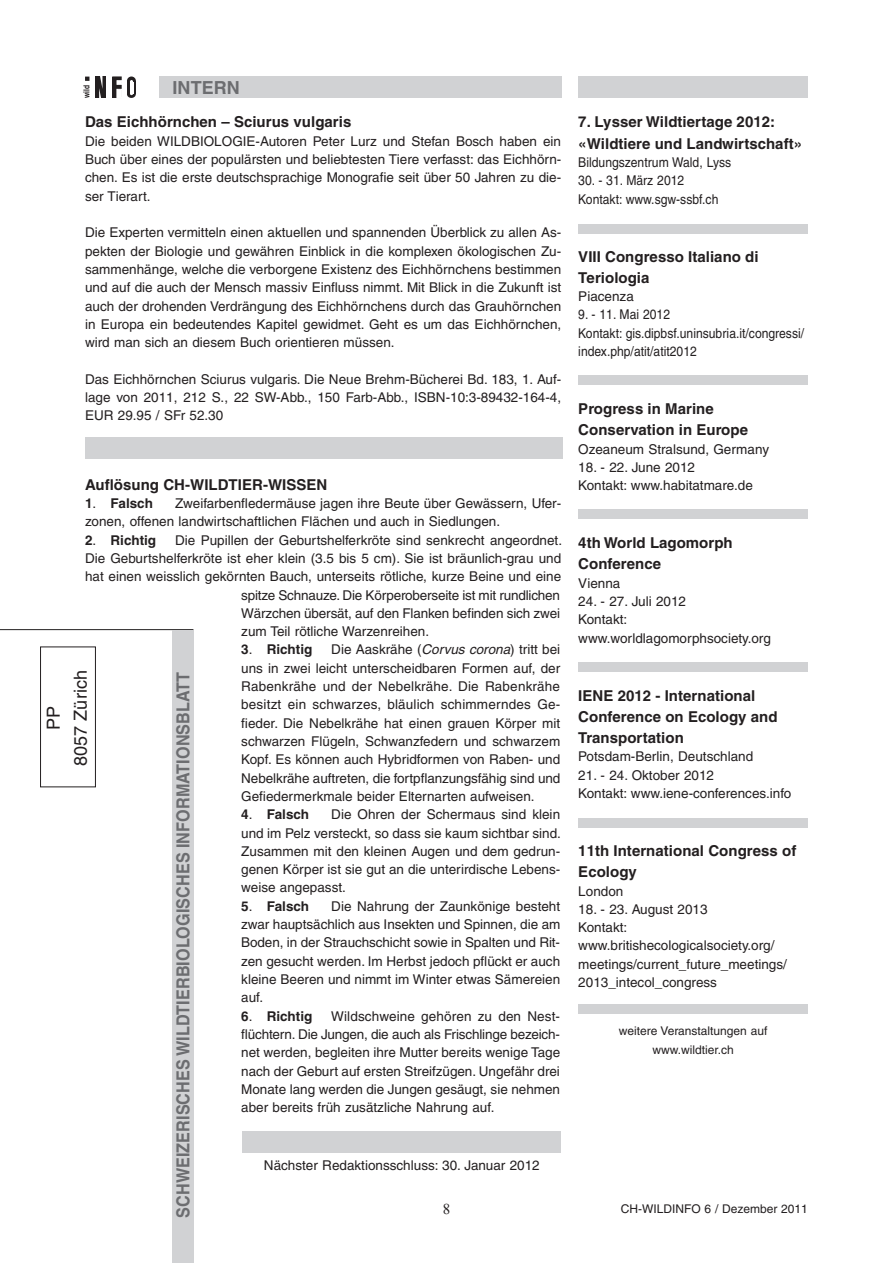
<style>
.page{position:relative;width:893px;height:1263px;background:#fff}
.page>*{position:absolute;margin:0;border:0;box-sizing:border-box;transform-origin:0 0}
.t1{font:700 18px "Helvetica";letter-spacing:.005em;color:#6c6d70;scale:.9 1}
.t2{font:18px/27px "Helvetica";letter-spacing:.005em;color:#231f20;text-align:center}
.t3{font:700 18px "Helvetica";letter-spacing:.005em;color:#6c6d70}
.t4{font:700 15px/21.3px "Helvetica";letter-spacing:.005em;color:#231f20}
.t5{font:15px "Times New Roman";color:#231f20}
.t6{font:13.5px/18.3px "Helvetica";color:#231f20;text-align:justify}
.t7{font:13.5px/18.3px "Helvetica";color:#231f20;scale:.9 1}
.t8{font:700 13.5px "Helvetica";color:#231f20}
.t9{font:12px/18.3px "Helvetica";color:#231f20;text-align:center}
.t10{font:700 8.25px "Helvetica";color:#231f20;scale:.8 1}
.s1{font-weight:400}
.s2{font-style:italic}
</style>
<div class="page">
<div style="left:40px;top:647px;width:56px;height:140px;border:1px solid #231f20"></div>
<hr style="left:0;top:629px;width:193px;height:1px;background:#231f20">
<div style="left:578px;top:77px;width:230px;height:21px;background:#d1d2d4"></div>
<div style="left:159px;top:77px;width:402px;height:21px;background:#d1d2d4"></div>
<div style="left:172px;top:630px;width:22px;height:633px;background:#d1d2d4"></div>
<svg style="left:85px;top:77px;width:4px;height:4px"></svg>
<div style="left:95px;top:77px;width:11px;height:21px;background:#231f20"></div>
<svg style="left:99px;top:76px;width:3px;height:22px"></svg>
<svg style="left:114px;top:79px;width:6px;height:17px"></svg>
<div style="left:112px;top:77px;width:10px;height:21px;border:1px solid #231f20"></div>
<svg style="left:117px;top:80px;width:5px;height:9px"></svg>
<div style="left:117px;top:89px;width:5px;height:9px;background:#fff"></div>
<div style="left:127px;top:77px;width:9px;height:8px;background:#231f20;border-radius:50%"></div>
<svg style="left:127px;top:81px;width:9px;height:12px"></svg>
<svg style="left:127px;top:91px;width:9px;height:7px"></svg>
<svg style="left:130px;top:80px;width:3px;height:15px"></svg>
<div style="left:578px;top:224px;width:230px;height:10px;background:#d1d2d4"></div>
<div style="left:578px;top:375px;width:230px;height:10px;background:#d1d2d4"></div>
<div style="left:578px;top:1004px;width:230px;height:10px;background:#d1d2d4"></div>
<div style="left:578px;top:509px;width:230px;height:10px;background:#d1d2d4"></div>
<div style="left:85px;top:437px;width:477px;height:21px;background:#d1d2d4"></div>
<div style="left:242px;top:1131px;width:319px;height:21px;background:#d1d2d4"></div>
<div style="left:578px;top:662px;width:230px;height:10px;background:#d1d2d4"></div>
<div style="left:578px;top:818px;width:230px;height:10px;background:#d1d2d4"></div>
<p class="t10" style="left:81px;top:98px;width:18px;rotate:-90deg">wild</p>
<h1 class="t3" style="left:173px;top:77px;width:69px">INTERN</h1>
<p class="t4" style="left:85px;top:111px;width:268px">Das Eichhörnchen – Sciurus vulgaris</p>
<p class="t6" style="left:85px;top:132px;width:478px">Die beiden WILDBIOLOGIE-Autoren Peter Lurz und Stefan Bosch haben ein Buch über eines der populärsten und beliebtesten Tiere verfasst: das Eichhörn&shy;chen. Es ist die erste deutschsprachige Monografie seit über 50 Jahren zu die&shy;ser Tierart.</p>
<p class="t6" style="left:85px;top:223px;width:478px">Die Experten vermitteln einen aktuellen und spannenden Überblick zu allen As&shy;pekten der Biologie und gewähren Einblick in die komplexen ökologischen Zu&shy;sammenhänge, welche die verborgene Existenz des Eichhörnchens bestimmen und auf die auch der Mensch massiv Einfluss nimmt. Mit Blick in die Zukunft ist auch der drohenden Verdrängung des Eichhörnchens durch das Grauhörnchen in Europa ein bedeutendes Kapitel gewidmet. Geht es um das Eichhörnchen, wird man sich an diesem Buch orientieren müssen.</p>
<p class="t6" style="left:85px;top:370px;width:478px">Das Eichhörnchen Sciurus vulgaris. Die Neue Brehm-Bücherei Bd. 183, 1. Auf&shy;lage von 2011, 212 S., 22 SW-Abb., 150 Farb-Abb., ISBN-10:3-89432-164-4, EUR 29.95 / SFr 52.30</p>
<p class="t4" style="left:85px;top:473px;width:244px">Auflösung CH-WILDTIER-WISSEN</p>
<p class="t8" style="left:85px;top:495px;width:69px">1<span class="s1">.</span> Falsch</p>
<p class="t6" style="left:85px;top:494px;width:478px;text-indent:90px">Zweifarbenfledermäuse jagen ihre Beute über Gewässern, Ufer&shy;zonen, offenen landwirtschaftlichen Flächen und auch in Siedlungen.</p>
<p class="t8" style="left:85px;top:532px;width:73px">2<span class="s1">.</span> Richtig</p>
<p class="t6" style="left:85px;top:531px;width:479px;text-indent:90px">Die Pupillen der Geburtshelferkröte sind senkrecht angeordnet.<br>Die Geburtshelferkröte ist eher klein (3.5 bis 5 cm). Sie ist bräunlich-grau und hat einen weisslich gekörnten Bauch, unterseits rötliche, kurze Beine und eine</p>
<h1 class="t2" style="left:40px;top:766px;width:97px;rotate:-90deg">PP<br>8057 Zürich</h1>
<h1 class="t1" style="left:172px;top:1217px;width:608px;rotate:-90deg">SCHWEIZERISCHES WILDTIERBIOLOGISCHES INFORMATIONSBLATT</h1>
<p class="t6" style="left:241px;top:586px;width:320px">spitze Schnauze. Die Körperoberseite ist mit rundlichen Wärzchen übersät, auf den Flanken befinden sich zwei zum Teil rötliche Warzenreihen.</p>
<p class="t8" style="left:241px;top:641px;width:73px">3<span class="s1">.</span> Richtig</p>
<p class="t6" style="left:241px;top:640px;width:321px;text-indent:90px">Die Aaskrähe (<span class="s2">Corvus corona</span>) tritt bei uns in zwei leicht unterscheidbaren Formen auf, der Rabenkrähe und der Nebelkrähe. Die Rabenkrähe besitzt ein schwarzes, bläulich schimmerndes Ge&shy;fieder. Die Nebelkrähe hat einen grauen Körper mit schwarzen Flügeln, Schwanzfedern und schwarzem Kopf. Es können auch Hybridformen von Raben- und Nebelkrähe auftreten, die fortpflanzungsfähig sind und Gefiedermerkmale beider Elternarten aufweisen.</p>
<p class="t8" style="left:241px;top:806px;width:69px">4<span class="s1">.</span> Falsch</p>
<p class="t6" style="left:241px;top:805px;width:321px;text-indent:90px">Die Ohren der Schermaus sind klein und im Pelz versteckt, so dass sie kaum sichtbar sind.<br>Zusammen mit den kleinen Augen und dem gedrun&shy;genen Körper ist sie gut an die unterirdische Lebens&shy;weise angepasst.</p>
<p class="t8" style="left:241px;top:898px;width:69px">5<span class="s1">.</span> Falsch</p>
<p class="t6" style="left:241px;top:897px;width:321px;text-indent:90px">Die Nahrung der Zaunkönige besteht zwar hauptsächlich aus Insekten und Spinnen, die am Boden, in der Strauchschicht sowie in Spalten und Rit&shy;zen gesucht werden. Im Herbst jedoch pflückt er auch kleine Beeren und nimmt im Winter etwas Sämereien auf.</p>
<p class="t8" style="left:241px;top:1007px;width:73px">6<span class="s1">.</span> Richtig</p>
<p class="t6" style="left:241px;top:1007px;width:320px;text-indent:90px">Wildschweine gehören zu den Nest&shy;flüchtern. Die Jungen, die auch als Frischlinge bezeich&shy;net werden, begleiten ihre Mutter bereits wenige Tage nach der Geburt auf ersten Streifzügen. Ungefähr drei Monate lang werden die Jungen gesäugt, sie nehmen aber bereits früh zusätzliche Nahrung auf.</p>
<p class="t6" style="left:264px;top:1156px;width:277px">Nächster Redaktionsschluss: 30. Januar 2012</p>
<p class="t5" style="left:443px;top:1198px;width:9px">8</p>
<p class="t4" style="left:578px;top:111px;width:225px">7. Lysser Wildtiertage 2012: «Wildtiere und Landwirtschaft»</p>
<p class="t7" style="left:578px;top:153px;width:171px">Bildungszentrum Wald, Lyss</p>
<p class="t7" style="left:578px;top:171px;width:157px">30. - 31. März 2012<br>Kontakt: www.sgw-ssbf.ch</p>
<p class="t4" style="left:578px;top:245px;width:182px">VIII Congresso Italiano di<br>Teriologia</p>
<p class="t6" style="left:578px;top:287px;width:57px">Piacenza</p>
<p class="t7" style="left:578px;top:306px;width:252px">9. - 11. Mai 2012<br>Kontakt: gis.dipbsf.uninsubria.it/congressi/ index.php/atit/atit2012</p>
<p class="t4" style="left:578px;top:398px;width:171px">Progress in Marine<br>Conservation in Europe</p>
<p class="t6" style="left:578px;top:440px;width:192px">Ozeaneum Stralsund, Germany</p>
<p class="t6" style="left:578px;top:458px;width:176px">18. - 22. June 2012<br>Kontakt: www.habitatmare.de</p>
<p class="t4" style="left:578px;top:532px;width:156px">4th World Lagomorph<br>Conference</p>
<p class="t6" style="left:578px;top:574px;width:44px">Vienna</p>
<p class="t6" style="left:578px;top:592px;width:194px;text-align:left">24. - 27. Juli 2012<br>Kontakt: www.worldlagomorphsociety.org</p>
<p class="t4" style="left:578px;top:684px;width:201px">IENE 2012 - International<br>Conference on Ecology and<br>Transportation</p>
<p class="t6" style="left:578px;top:747px;width:176px">Potsdam-Berlin, Deutschland</p>
<p class="t6" style="left:578px;top:766px;width:214px">21. - 24. Oktober 2012<br>Kontakt: www.iene-conferences.info</p>
<p class="t4" style="left:578px;top:840px;width:220px">11th International Congress of<br>Ecology</p>
<p class="t6" style="left:578px;top:882px;width:47px">London</p>
<p class="t6" style="left:578px;top:900px;width:210px;text-align:left">18. - 23. August 2013<br>Kontakt: www.britishecologicalsociety.org/ meetings/current_future_meetings/<br>2013_intecol_congress</p>
<p class="t9" style="left:619px;top:1022px;width:150px">weitere Veranstaltungen auf www.wildtier.ch</p>
<p class="t9" style="left:621px;top:1199px;width:189px">CH-WILDINFO 6 / Dezember 2011</p>
</div>
